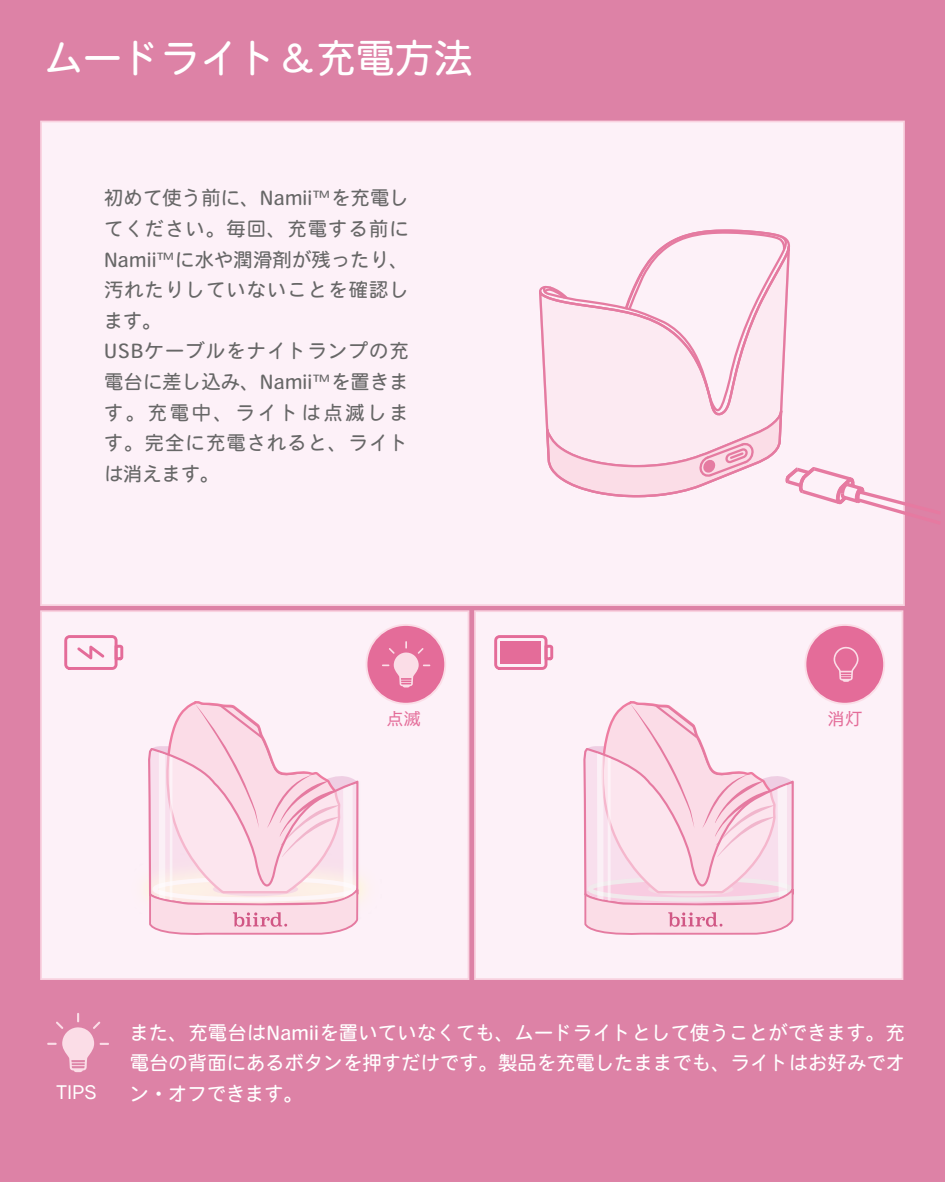
<style>
.page{position:relative;width:945px;height:1182px;background:#fff}
.page>*{position:absolute;margin:0;border:0;box-sizing:border-box;transform-origin:0 0}
.t1{font:39.38px "Heisei Maru Go Std W4";letter-spacing:-.01em;color:#fff}
.t2{font:19.25px/30.6px "Heisei Maru Go Std W4";letter-spacing:.06em;color:#676767}
.t3{font:19.25px/30.6px "Heisei Maru Go Std W4";letter-spacing:.005em;color:#fff;text-align:justify}
.t4{font:19.25px "Cezanne Pro N M";color:#fff}
.t5{font:17.5px "Cezanne Pro N M";color:#e46c99}
</style>
<div class="page">
<div style="left:0;top:0;width:945px;height:1181px;background:#dd82a6"></div>
<div style="left:40px;top:610px;width:429px;height:369px;background:#fdf1f8;border:2px solid #f9d2e0"></div>
<div style="left:474px;top:610px;width:429px;height:369px;background:#fdf1f8;border:2px solid #f9d2e0"></div>
<div style="left:40px;top:121px;width:865px;height:485px;background:#fdf1f8;border:2px solid #f9d2e0"></div>
<div style="left:805px;top:625px;width:79px;height:78px;background:#e46c99;border-radius:50%"></div>
<div style="left:804px;top:624px;width:81px;height:80px;border:2px solid #fbdde7;border-radius:50%"></div>
<svg style="left:834px;top:646px;width:25px;height:35px"></svg>
<svg style="left:494px;top:635px;width:59px;height:35px"></svg>
<div style="left:500px;top:641px;width:41px;height:23px;background:#e46c99"></div>
<svg style="left:64px;top:635px;width:59px;height:35px"></svg>
<div style="left:367px;top:625px;width:78px;height:78px;background:#e46c99;border-radius:50%"></div>
<div style="left:366px;top:624px;width:80px;height:80px;border:2px solid #fbdde7;border-radius:50%"></div>
<svg style="left:382px;top:641px;width:48px;height:46px"></svg>
<svg style="left:791px;top:408px;width:114px;height:119px"></svg>
<svg style="left:539px;top:229px;width:252px;height:269px"></svg>
<svg style="left:47px;top:1013px;width:62px;height:58px"></svg>
<svg style="left:583px;top:701px;width:211px;height:234px"></svg>
<svg style="left:147px;top:701px;width:213px;height:234px"></svg>
<h1 class="t1" style="left:44px;top:32px;width:431px">ムードライト＆充電方法</h1>
<p class="t2" style="left:104px;top:183px;width:306px">初めて使う前に、Namii™を充電してください。毎回、充電する前に<br>Namii™に水や潤滑剤が残ったり、汚れたりしていないことを確認します。<br>USBケーブルをナイトランプの充電台に差し込み、Namii™を置きます。充電中、ライトは点滅します。完全に充電されると、ライトは消えます。</p>
<p class="t5" style="left:386px;top:708px;width:36px">点滅</p>
<p class="t5" style="left:828px;top:708px;width:36px">消灯</p>
<p class="t4" style="left:57px;top:1080px;width:41px">TIPS</p>
<p class="t3" style="left:130px;top:1017px;width:777px">また、充電台はNamiiを置いていなくても、ムードライトとして使うことができます。充電台の背面にあるボタンを押すだけです。製品を充電したままでも、ライトはお好みでオン・オフできます。</p>
</div>
